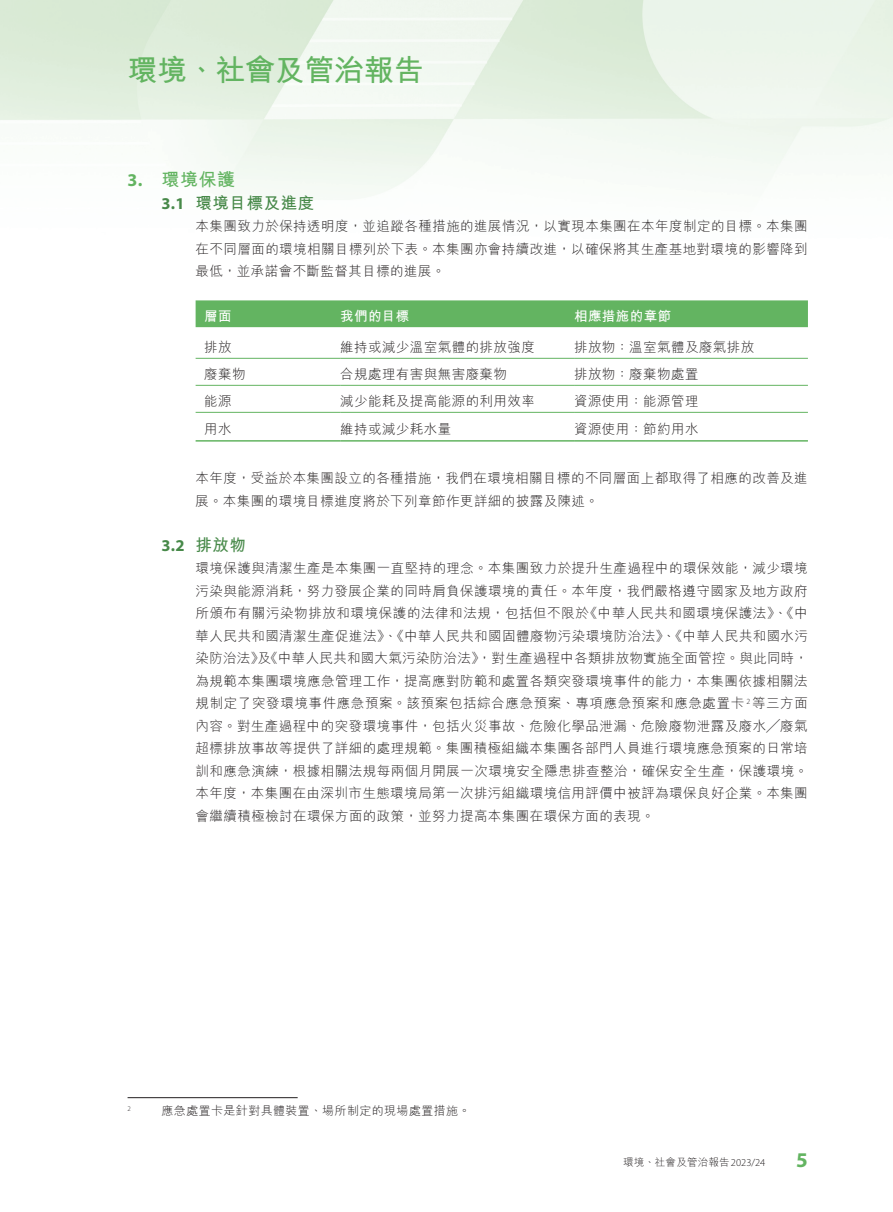
<style>
.page{position:relative;width:893px;height:1212px;background:#fff}
.page>*{position:absolute;margin:0;border:0;box-sizing:border-box;transform-origin:0 0}
.t1{font:700 30px "M Hei HK";letter-spacing:-.01em;color:#63b461}
.t2{font:700 21px "Myriad Pro";color:#63b461}
._01_H1{font:700 18px "M Hei HK";color:#63b461}
._02_H2{font:700 16.5px "M Hei HK";letter-spacing:.03em;color:#478949}
._02_H2-2{font:700 16.5px "Myriad Pro";color:#478949}
._00_txt{font:300 13.5px/22.5px "M Hei HK";letter-spacing:.035em;color:#231f20;text-align:justify}
._00_txt-2{font:700 13.5px "M Hei HK";letter-spacing:.03em;color:#fff}
._06_Notes{font:300 12px "M Hei HK";letter-spacing:.035em;color:#231f20}
.t3{font:300 10.5px "M Hei HK";letter-spacing:.02em;color:#231f20}
._06_Notes-2{font:300 7.05px "Myriad Pro";color:#231f20}
.s1{font-family:"Myriad Pro"}
.s2{font-family:"M Hei HK"}
</style>
<div class="page">
<img style="left:0;top:0;width:1px;height:322px">
<div style="left:196px;top:300px;width:612px;height:27px;background:#63b461"></div>
<hr style="left:196px;top:358px;width:144px;height:1px;background:#63b461">
<hr style="left:340px;top:358px;width:234px;height:1px;background:#63b461">
<hr style="left:574px;top:358px;width:234px;height:1px;background:#63b461">
<hr style="left:196px;top:385px;width:144px;height:1px;background:#63b461">
<hr style="left:340px;top:385px;width:234px;height:1px;background:#63b461">
<hr style="left:574px;top:385px;width:234px;height:1px;background:#63b461">
<hr style="left:196px;top:412px;width:144px;height:1px;background:#63b461">
<hr style="left:340px;top:412px;width:234px;height:1px;background:#63b461">
<hr style="left:574px;top:412px;width:234px;height:1px;background:#63b461">
<hr style="left:196px;top:440px;width:144px;height:2px;background:#63b461">
<hr style="left:340px;top:440px;width:234px;height:2px;background:#63b461">
<hr style="left:574px;top:440px;width:234px;height:2px;background:#63b461">
<hr style="left:128px;top:1097px;width:170px;height:1px;background:#231f20">
<h1 class="t1" style="left:128px;top:48px;width:298px">環境、社會及管治報告</h1>
<p class="_01_H1" style="left:128px;top:166px;width:109px"><span class="s1">3.</span> 環境保護</p>
<p class="_02_H2" style="left:162px;top:191px;width:154px"><span class="s1">3.1</span> 環境目標及進度</p>
<p class="_00_txt" style="left:196px;top:215px;width:614px">本集團致力於保持透明度，並追蹤各種措施的進展情況，以實現本集團在本年度制定的目標。本集團在不同層面的環境相關目標列於下表。本集團亦會持續改進，以確保將其生產基地對環境的影響降到最低，並承諾會不斷監督其目標的進展。</p>
<p class="_00_txt-2" style="left:204px;top:306px;width:29px">層面</p>
<p class="_00_txt-2" style="left:340px;top:306px;width:71px">我們的目標</p>
<p class="_00_txt-2" style="left:574px;top:306px;width:99px">相應措施的章節</p>
<p class="_00_txt" style="left:204px;top:336px;width:29px">排放</p>
<p class="_00_txt" style="left:340px;top:336px;width:196px">維持或減少溫室氣體的排放強度</p>
<p class="_00_txt" style="left:574px;top:336px;width:182px">排放物：溫室氣體及廢氣排放</p>
<p class="_00_txt" style="left:204px;top:363px;width:43px">廢棄物</p>
<p class="_00_txt" style="left:340px;top:363px;width:168px">合規處理有害與無害廢棄物</p>
<p class="_00_txt" style="left:574px;top:363px;width:126px">排放物：廢棄物處置</p>
<p class="_00_txt" style="left:204px;top:390px;width:29px">能源</p>
<p class="_00_txt" style="left:340px;top:390px;width:196px">減少能耗及提高能源的利用效率</p>
<p class="_00_txt" style="left:574px;top:390px;width:126px">資源使用：能源管理</p>
<p class="_00_txt" style="left:204px;top:417px;width:29px">用水</p>
<p class="_00_txt" style="left:340px;top:417px;width:113px">維持或減少耗水量</p>
<p class="_00_txt" style="left:574px;top:417px;width:126px">資源使用：節約用水</p>
<p class="_00_txt" style="left:196px;top:467px;width:614px">本年度，受益於本集團設立的各種措施，我們在環境相關目標的不同層面上都取得了相應的改善及進展。本集團的環境目標進度將於下列章節作更詳細的披露及陳述。</p>
<p class="_02_H2-2" style="left:162px;top:534px;width:86px">3.2 <span class="s2">排放物</span></p>
<p class="_00_txt" style="left:196px;top:557px;width:614px">環境保護與清潔生產是本集團一直堅持的理念。本集團致力於提升生產過程中的環保效能，減少環境污染與能源消耗，努力發展企業的同時肩負保護環境的責任。本年度，我們嚴格遵守國家及地方政府所頒布有關污染物排放和環境保護的法律和法規，包括但不限於《中華人民共和國環境保護法》、《中華人民共和國清潔生產促進法》、《中華人民共和國固體廢物污染環境防治法》、《中華人民共和國水污染防治法》及《中華人民共和國大氣污染防治法》，對生產過程中各類排放物實施全面管控。與此同時，為規範本集團環境應急管理工作，提高應對防範和處置各類突發環境事件的能力，本集團依據相關法規制定了突發環境事件應急預案。該預案包括綜合應急預案、專項應急預案和應急處置卡 <sup>2</sup> 等三方面內容。對生產過程中的突發環境事件，包括火災事故、危險化學品泄漏、危險廢物泄露及廢水╱廢氣超標排放事故等提供了詳細的處理規範。集團積極組織本集團各部門人員進行環境應急預案的日常培訓和應急演練，根據相關法規每兩個月開展一次環境安全隱患排查整治，確保安全生產，保護環境。本年度，本集團在由深圳市生態環境局第一次排污組織環境信用評價中被評為環保良好企業。本集團會繼續積極檢討在環保方面的政策，並努力提高本集團在環保方面的表現。</p>
<p class="_06_Notes-2" style="left:128px;top:1105px;width:5px">2</p>
<p class="_06_Notes" style="left:162px;top:1105px;width:310px">應急處置卡是針對具體裝置、場所制定的現場處置措施。</p>
<p class="t3" style="left:623px;top:1157px;width:144px">環境、社會及管治報告<span class="s1">2023/24</span></p>
<h2 class="t2" style="left:796px;top:1147px;width:13px">5</h2>
</div>
